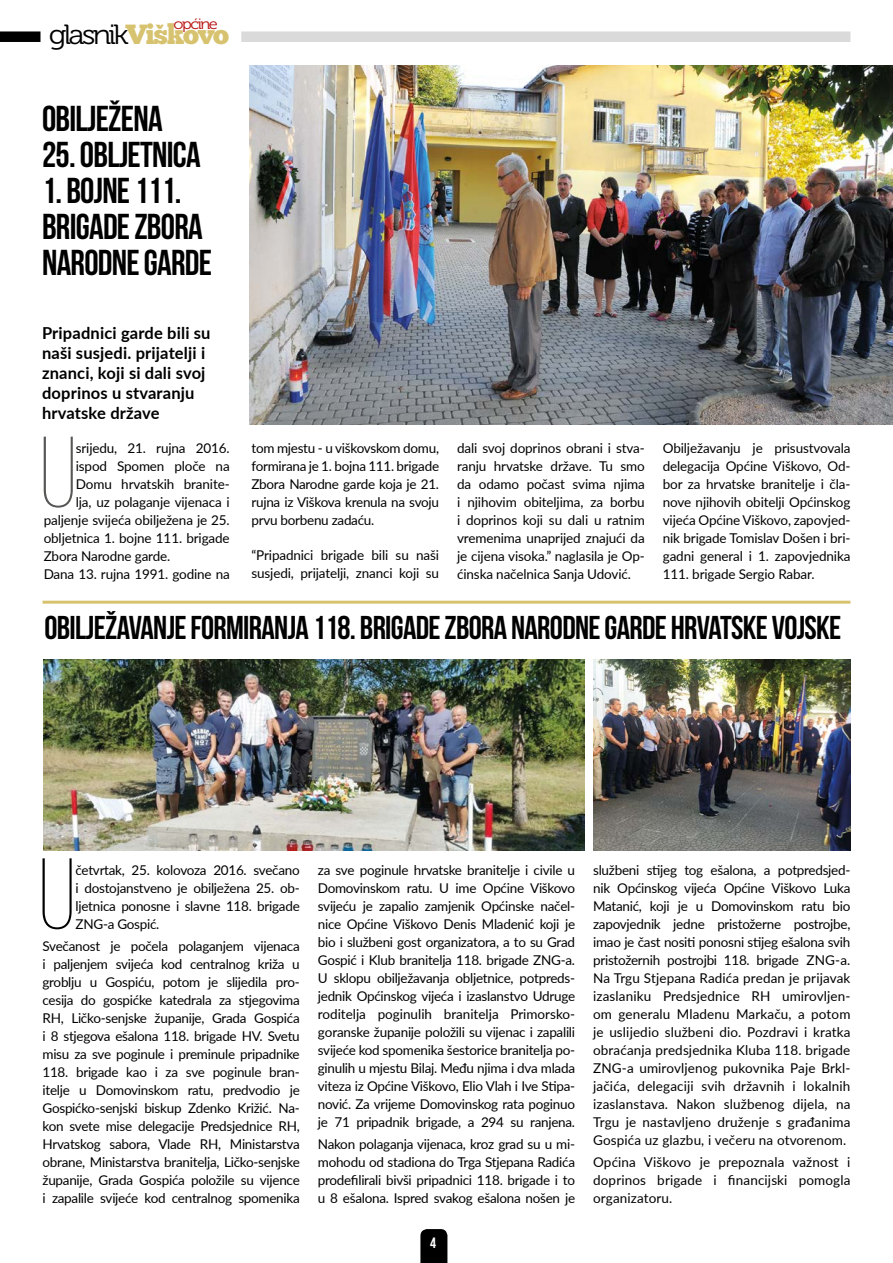
<style>
.page{position:relative;width:893px;height:1263px;background:#fff}
.page>*{position:absolute;margin:0;border:0;box-sizing:border-box;transform-origin:0 0}
.t1{font:300 100.65px "Bebas Neue";color:#575756}
.t2{font:300 100.65px "Bebas Neue";color:#000}
.t3{font:36px/36px "Bebas Neue";letter-spacing:-.02em;color:#000}
.t4{font:33px "Bebas Neue";letter-spacing:-.02em;color:#000}
.t5{font:27.75px "Museo 300";letter-spacing:-.09em;color:#000;scale:1.1 1}
.t6{font:700 16.5px/19.8px "Lato";letter-spacing:.01em;color:#000}
.t7{font:15px "Museo 300";letter-spacing:-.09em;color:#b70e0c;scale:1.1 1}
.t8{font:700 15px "Bebas Neue";color:#fff}
.t9{font:13.5px/18px "Lato";letter-spacing:-.02em;color:#000;text-align:justify}
.s1{font-family:"Chunk Five";color:#d7c36f}
</style>
<div class="page">
<svg style="left:420px;top:1229px;width:27px;height:34px"></svg>
<div style="left:241px;top:31px;width:609px;height:11px;background:#dadada"></div>
<div style="left:0;top:31px;width:40px;height:11px;background:#000"></div>
<svg style="left:156px;top:25px;width:8px;height:4px"></svg>
<img style="left:250px;top:66px;width:643px;height:358px">
<hr style="left:43px;top:601px;width:807px;height:3px;background:#d7c36f">
<img style="left:593px;top:659px;width:257px;height:192px">
<img style="left:44px;top:659px;width:540px;height:192px">
<p class="t7" style="left:174px;top:16px;width:42px">općine</p>
<h3 class="t5" style="left:49px;top:20px;width:165px">glasnik<span class="s1">Viskovo</span></h3>
<h2 class="t3" style="left:42px;top:100px;width:122px">OBILJEŽENA</h2>
<h2 class="t3" style="left:42px;top:136px;width:160px">25. OBLJETNICA</h2>
<h2 class="t3" style="left:42px;top:172px;width:172px">1. BOJNE 111.<br>BRIGADE ZBORA<br>NARODNE GARDE</h2>
<p class="t6" style="left:42px;top:323px;width:170px">Pripadnici garde bili su naši susjedi. prijatelji i znanci, koji si dali svoj doprinos u stvaranju hrvatske države</p>
<h1 class="t1" style="left:40px;top:419px;width:38px">U</h1>
<p class="t9" style="left:76px;top:439px;width:155px">srijedu, 21. rujna 2016.</p>
<p class="t9" style="left:76px;top:457px;width:155px">ispod Spomen ploče na</p>
<p class="t9" style="left:76px;top:475px;width:155px">Domu hrvatskih branite-</p>
<p class="t9" style="left:76px;top:493px;width:155px">lja, uz polaganje vijenaca i</p>
<p class="t9" style="left:44px;top:511px;width:188px">paljenje svijeća obilježena je 25.</p>
<p class="t9" style="left:44px;top:529px;width:188px">obljetnica 1. bojne 111. brigade</p>
<p class="t9" style="left:44px;top:547px;width:128px">Zbora Narodne garde.</p>
<p class="t9" style="left:44px;top:565px;width:188px">Dana 13. rujna 1991. godine na</p>
<p class="t9" style="left:251px;top:439px;width:189px">tom mjestu - u viškovskom domu, formirana je 1. bojna 111. brigade Zbora Narodne garde koja je 21. rujna iz Viškova krenula na svoju prvu borbenu zadaću.</p>
<p class="t9" style="left:251px;top:546px;width:189px">“Pripadnici brigade bili su naši susjedi, prijatelji, znanci koji su</p>
<p class="t9" style="left:457px;top:439px;width:189px">dali svoj doprinos obrani i stva&shy;ranju hrvatske države. Tu smo da odamo počast svima njima i njihovim obiteljima, za borbu i doprinos koji su dali u ratnim vremenima unaprijed znajući da je cijena visoka.” naglasila je Op&shy;ćinska načelnica Sanja Udović.</p>
<p class="t9" style="left:663px;top:439px;width:189px">Obilježavanju je prisustvovala delegacija Općine Viškovo, Od&shy;bor za hrvatske branitelje i čla&shy;nove njihovih obitelji Općinskog vijeća Općine Viškovo, zapovjed&shy;nik brigade Tomislav Došen i bri&shy;gadni general i 1. zapovjednika 111. brigade Sergio Rabar.</p>
<h3 class="t4" style="left:44px;top:609px;width:798px">OBILJEŽAVANJE FORMIRANJA 118. BRIGADE ZBORA NARODNE GARDE HRVATSKE VOJSKE</h3>
<h1 class="t2" style="left:39px;top:841px;width:38px">U</h1>
<p class="t9" style="left:76px;top:860px;width:226px">četvrtak, 25. kolovoza 2016. svečano i dostojanstveno je obilježena 25. ob&shy;ljetnica ponosne i slavne 118. brigade ZNG-a Gospić.</p>
<p class="t9" style="left:43px;top:936px;width:259px">Svečanost je počela polaganjem vijenaca i paljenjem svijeća kod centralnog križa u groblju u Gospiću, potom je slijedila pro&shy;cesija do gospićke katedrala za stjegovima RH, Ličko-senjske županije, Grada Gospića i 8 stjegova ešalona 118. brigade HV. Svetu misu za sve poginule i preminule pripadnike 118. brigade kao i za sve poginule bran&shy;itelje u Domovinskom ratu, predvodio je Gospićko-senjski biskup Zdenko Križić. Na&shy;kon svete mise delegacije Predsjednice RH, Hrvatskog sabora, Vlade RH, Ministarstva obrane, Ministarstva branitelja, Ličko-senjske županije, Grada Gospića položile su vijence i zapalile svijeće kod centralnog spomenika</p>
<p class="t9" style="left:318px;top:860px;width:259px;text-align:left">za sve poginule hrvatske branitelje i civile u Domovinskom ratu. U ime Općine Viškovo svijeću je zapalio zamjenik Općinske načel&shy;nice Općine Viškovo Denis Mladenić koji je bio i službeni gost organizatora, a to su Grad Gospić i Klub branitelja 118. brigade ZNG-a.<br>U sklopu obilježavanja obljetnice, potpreds&shy;jednik Općinskog vijeća i izaslanstvo Udruge roditelja poginulih branitelja Primorsko&shy;goranske županije položili su vijenac i zapalili svijeće kod spomenika šestorice branitelja po&shy;ginulih u mjestu Bilaj. Među njima i dva mlada viteza iz Općine Viškovo, Elio Vlah i Ive Stipa&shy;nović. Za vrijeme Domovinskog rata poginuo je 71 pripadnik brigade, a 294 su ranjena.</p>
<p class="t9" style="left:318px;top:1134px;width:259px">Nakon polaganja vijenaca, kroz grad su u mi&shy;mohodu od stadiona do Trga Stjepana Radića prodefilirali bivši pripadnici 118. brigade i to u 8 ešalona. Ispred svakog ešalona nošen je</p>
<p class="t8" style="left:430px;top:1234px;width:7px">4</p>
<p class="t9" style="left:593px;top:860px;width:259px">službeni stijeg tog ešalona, a potpredsjed&shy;nik Općinskog vijeća Općine Viškovo Luka Matanić, koji je u Domovinskom ratu bio zapovjednik jedne pristožerne postrojbe, imao je čast nositi ponosni stijeg ešalona svih pristožernih postrojbi 118. brigade ZNG-a.<br>Na Trgu Stjepana Radića predan je prijavak izaslaniku Predsjednice RH umirovljen&shy;om generalu Mladenu Markaču, a potom je uslijedio službeni dio. Pozdravi i kratka obraćanja predsjednika Kluba 118. brigade ZNG-a umirovljenog pukovnika Paje Brkl&shy;jačića, delegaciji svih državnih i lokalnih izaslanstava. Nakon službenog dijela, na Trgu je nastavljeno druženje s građanima Gospića uz glazbu, i večeru na otvorenom.</p>
<p class="t9" style="left:593px;top:1152px;width:259px">Općina Viškovo je prepoznala važnost i doprinos brigade i financijski pomogla organizatoru.</p>
</div>
